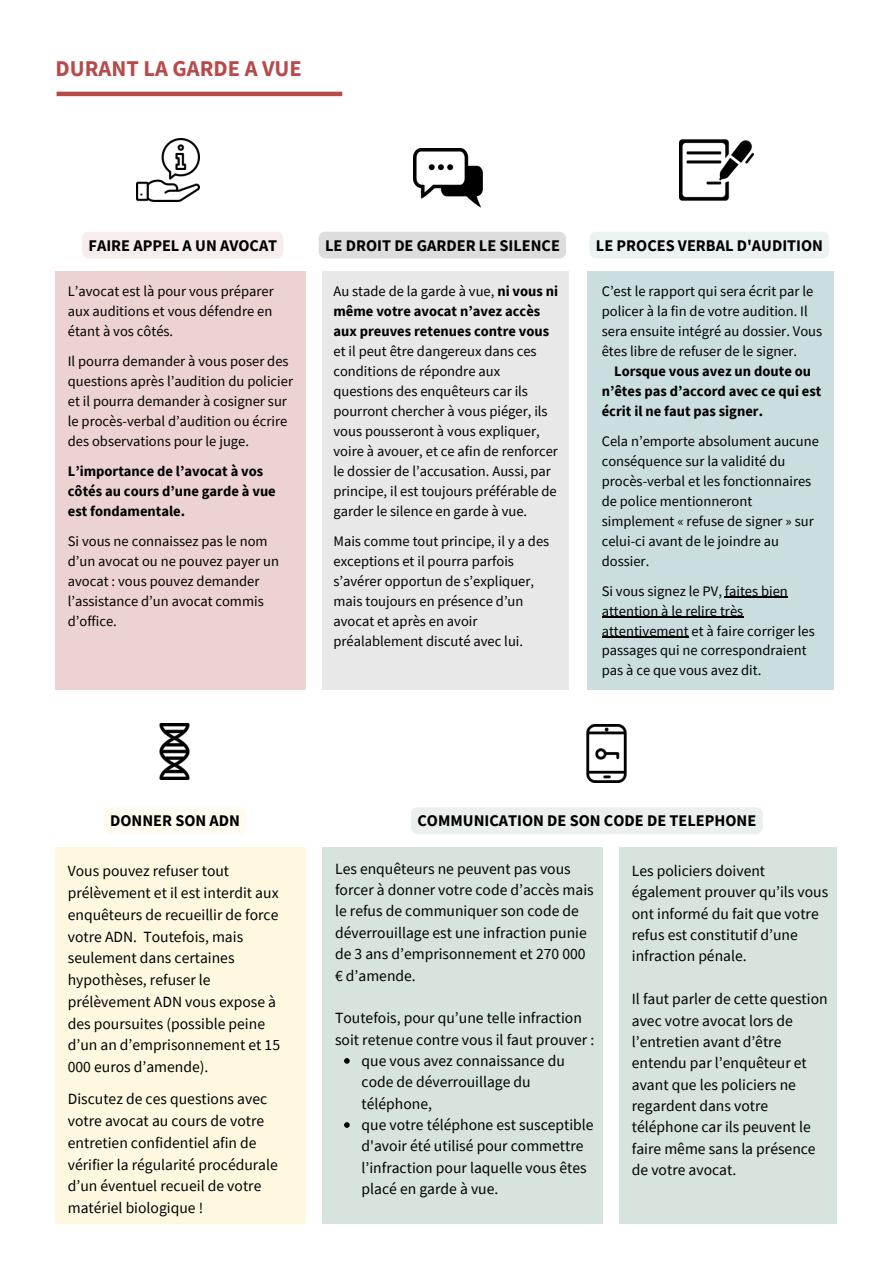
<style>
.page{position:relative;width:893px;height:1264px;background:#fff}
.page>*{position:absolute;margin:0;border:0;box-sizing:border-box;transform-origin:0 0}
.t1{font:700 22.5px "Source Sans Pro";color:#b84a4a}
.t2{font:700 18px/24.8px "Source Sans Pro";color:#000}
.t3{font:700 16.2px "Source Sans Pro";color:#000}
.t4{font:15.6px/21.3px "Source Sans Pro";color:#000}
.t5{font:14.55px/20px "Source Sans Pro";color:#000}
.t6{font:700 14.55px/20px "Source Sans Pro";color:#000}
.s1{font-weight:400}
</style>
<div class="page">
<hr style="left:57px;top:92px;width:285px;height:4px;background:#b84a4a">
<div style="left:56px;top:271px;width:250px;height:419px;background:#edd2d2"></div>
<div style="left:322px;top:271px;width:247px;height:419px;background:#e8e8e8"></div>
<div style="left:587px;top:271px;width:246px;height:419px;background:#cbdedf"></div>
<img style="left:679px;top:139px;width:74px;height:62px">
<img style="left:414px;top:148px;width:68px;height:60px">
<img style="left:136px;top:139px;width:63px;height:63px">
<div style="left:56px;top:847px;width:250px;height:376px;background:#fff8e1"></div>
<div style="left:322px;top:847px;width:280px;height:376px;background:#d6e4dd"></div>
<div style="left:619px;top:847px;width:218px;height:376px;background:#d6e4dd"></div>
<img style="left:159px;top:723px;width:31px;height:56px">
<img style="left:586px;top:725px;width:41px;height:57px">
<div style="left:82px;top:232px;width:201px;height:26px;background:#f8eded;border-radius:7px"></div>
<div style="left:318px;top:232px;width:248px;height:26px;background:#ddd;border-radius:7px"></div>
<div style="left:589px;top:232px;width:240px;height:26px;background:#ebf2f2;border-radius:7px"></div>
<hr style="left:724px;top:596px;width:63px;height:2px;background:#000">
<hr style="left:601px;top:616px;width:142px;height:2px;background:#000">
<hr style="left:601px;top:636px;width:87px;height:2px;background:#000">
<div style="left:103px;top:807px;width:143px;height:27px;background:#fffbef;border-radius:7px"></div>
<svg style="left:344px;top:1058px;width:6px;height:5px"></svg>
<svg style="left:344px;top:1122px;width:6px;height:5px"></svg>
<div style="left:411px;top:807px;width:351px;height:27px;background:#e9f0ed"></div>
<h1 class="t1" style="left:56px;top:54px;width:248px">DURANT LA GARDE A VUE</h1>
<p class="t3" style="left:88px;top:235px;width:190px">FAIRE APPEL A UN AVOCAT</p>
<p class="t3" style="left:325px;top:235px;width:236px">LE DROIT DE GARDER LE SILENCE</p>
<p class="t3" style="left:596px;top:235px;width:229px">LE PROCES VERBAL D'AUDITION</p>
<p class="t6" style="left:333px;top:281px;width:226px"><span class="s1">Au stade de la garde à vue,</span> ni vous ni même votre avocat n’avez accès aux preuves retenues contre vous</p>
<p class="t5" style="left:333px;top:341px;width:226px">et il peut être dangereux dans ces conditions de répondre aux questions des enquêteurs car ils pourront chercher à vous piéger, ils vous pousseront à vous expliquer, voire à avouer, et ce afin de renforcer le dossier de l’accusation. Aussi, par principe, il est toujours préférable de garder le silence en garde à vue.</p>
<p class="t5" style="left:333px;top:530px;width:217px">Mais comme tout principe, il y a des exceptions et il pourra parfois s’avérer opportun de s’expliquer, mais toujours en présence d’un avocat et après en avoir préalablement discuté avec lui.</p>
<p class="t5" style="left:68px;top:280px;width:207px;text-align:justify">L’avocat est là pour vous préparer aux auditions et vous défendre en étant à vos côtés.</p>
<p class="t5" style="left:68px;top:350px;width:227px">Il pourra demander à vous poser des questions après l’audition du policier et il pourra demander à cosigner sur le procès-verbal d’audition ou écrire des observations pour le juge.</p>
<p class="t6" style="left:68px;top:460px;width:209px">L’importance de l’avocat à vos côtés au cours d’une garde à vue est fondamentale.</p>
<p class="t5" style="left:68px;top:530px;width:213px">Si vous ne connaissez pas le nom d’un avocat ou ne pouvez payer un avocat : vous pouvez demander l’assistance d’un avocat commis d’office.</p>
<p class="t5" style="left:601px;top:280px;width:222px">C’est le rapport qui sera écrit par le policer à la fin de votre audition. Il sera ensuite intégré au dossier. Vous êtes libre de refuser de le signer.</p>
<p class="t6" style="left:601px;top:360px;width:221px;text-indent:12px">Lorsque vous avez un doute ou n’êtes pas d’accord avec ce qui est écrit il ne faut pas signer.</p>
<p class="t5" style="left:601px;top:430px;width:219px">Cela n’emporte absolument aucune conséquence sur la validité du procès-verbal et les fonctionnaires de police mentionneront simplement « refuse de signer » sur celui-ci avant de le joindre au dossier.</p>
<p class="t5" style="left:601px;top:580px;width:214px">Si vous signez le PV, faites bien attention à le relire très attentivement et à faire corriger les passages qui ne correspondraient pas à ce que vous avez dit.</p>
<p class="t2" style="left:601px;top:475px;width:203px">QUESTIONS A POSER AUX<br>FORCES DE L'ORDRE</p>
<p class="t3" style="left:110px;top:810px;width:131px">DONNER SON ADN</p>
<p class="t4" style="left:68px;top:860px;width:214px;line-height:21.8px">Vous pouvez refuser tout prélèvement et il est interdit aux enquêteurs de recueillir de force votre ADN. Toutefois, mais seulement dans certaines hypothèses, refuser le prélèvement ADN vous expose à des poursuites (possible peine d’un an d’emprisonnement et 15<br>000 euros d’amende).</p>
<p class="t4" style="left:68px;top:1087px;width:211px;line-height:21.8px">Discutez de ces questions avec votre avocat au cours de votre entretien confidentiel afin de vérifier la régularité procédurale d’un éventuel recueil de votre matériel biologique !</p>
<p class="t3" style="left:417px;top:810px;width:340px">COMMUNICATION DE SON CODE DE TELEPHONE</p>
<p class="t4" style="left:335px;top:857px;width:260px">Les enquêteurs ne peuvent pas vous forcer à donner votre code d’accès mais le refus de communiquer son code de déverrouillage est une infraction punie de 3 ans d’emprisonnement et 270 000 € d’amende.</p>
<p class="t4" style="left:335px;top:1007px;width:261px">Toutefois, pour qu’une telle infraction soit retenue contre vous il faut prouver :</p>
<p class="t4" style="left:361px;top:1049px;width:233px">que vous avez connaissance du code de déverrouillage du téléphone,<br>que votre téléphone est susceptible d'avoir été utilisé pour commettre l’infraction pour laquelle vous êtes placé en garde à vue.</p>
<p class="t4" style="left:631px;top:859px;width:198px">Les policiers doivent également prouver qu’ils vous ont informé du fait que votre refus est constitutif d’une infraction pénale.</p>
<p class="t4" style="left:631px;top:987px;width:197px">Il faut parler de cette question avec votre avocat lors de l’entretien avant d’être entendu par l’enquêteur et avant que les policiers ne regardent dans votre téléphone car ils peuvent le faire même sans la présence de votre avocat.</p>
</div>
